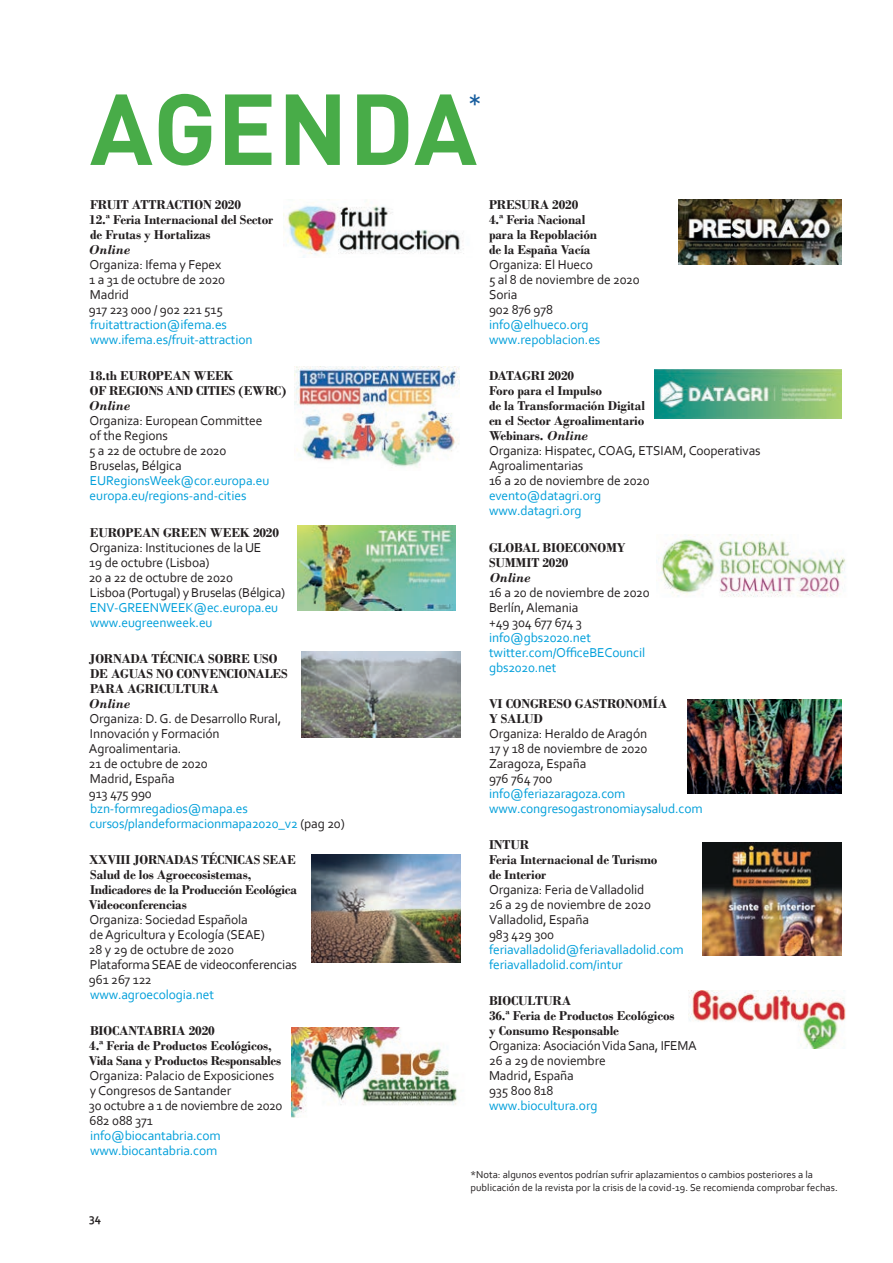
<style>
.page{position:relative;width:893px;height:1263px;background:#fff}
.page>*{position:absolute;margin:0;border:0;box-sizing:border-box;transform-origin:0 0}
.t1{font:700 99px "DIN Pro";letter-spacing:.01em;color:#48ac48}
.t2{font:30px "DIN Pro";color:#175d9e}
.agenda_título{font:13.5px/15px "Corbel";letter-spacing:-.01em;color:#231f20}
.agenda_título-2{font:700 13.5px/15px "Bodoni";letter-spacing:-.01em;color:#231f20}
.agenda_título-3{font:13.5px/15px "Corbel";letter-spacing:-.01em;color:#009fda}
.t3{font:700 12px "Corbel";color:#231f20}
.pie_foto{font:10.5px/13.5px "Corbel";color:#231f20}
.s1{font-style:italic}
.s2{font-family:"Corbel";font-weight:400}
.s3{font-family:"Corbel";font-weight:400;color:#009fda}
.s4{font-family:"Bodoni";font-weight:700}
.s5{font-family:"Bodoni";font-weight:700;font-style:italic}
.s6{color:#009fda}
.s7{font-family:"Bodoni";font-weight:700;color:#231f20}
.s8{font-family:"Bodoni";font-weight:700;font-style:italic;color:#231f20}
.s9{color:#231f20}
</style>
<div class="page">
<img style="left:298px;top:525px;width:157px;height:85px">
<img style="left:283px;top:205px;width:181px;height:52px">
<img style="left:301px;top:652px;width:159px;height:85px">
<img style="left:291px;top:1027px;width:167px;height:91px">
<img style="left:678px;top:199px;width:164px;height:66px">
<img style="left:655px;top:370px;width:187px;height:48px">
<img style="left:294px;top:366px;width:165px;height:101px">
<img style="left:312px;top:855px;width:148px;height:108px">
<img style="left:658px;top:535px;width:188px;height:62px">
<img style="left:687px;top:699px;width:155px;height:94px">
<img style="left:703px;top:842px;width:139px;height:114px">
<img style="left:688px;top:990px;width:158px;height:59px">
<p class="t1" style="left:90px;top:62px;width:389px">AGENDA</p>
<p class="agenda_título-2" style="left:89px;top:197px;width:186px">FRUIT ATTRACTION 2020<br>12.ª Feria Internacional del Sector de Frutas y Hortalizas<br><span class="s1">Online<br></span><span class="s2">Organiza: Ifema y Fepex<br>1 a 31 de octubre de 2020<br>Madrid<br>917 223 000 / 902 221 515 </span><span class="s3">fruitattraction@ifema.es www.ifema.es/fruit-attraction</span></p>
<p class="agenda_título" style="left:89px;top:368px;width:200px"><span class="s4">18.th EUROPEAN WEEK<br>OF REGIONS AND CITIES (EWRC)<br></span><span class="s5">Online<br></span>Organiza: European Committee<br>of the Regions<br>5 a 22 de octubre de 2020<br>Bruselas, Bélgica<br><span class="s6">EURegionsWeek@cor.europa.eu europa.eu/regions-and-cities</span></p>
<p class="agenda_título" style="left:89px;top:524px;width:198px"><span class="s4">EUROPEAN GREEN WEEK 2020<br></span>Organiza: Instituciones de la UE<br>19 de octubre (Lisboa)<br>20 a 22 de octubre de 2020<br>Lisboa (Portugal) y Bruselas (Bélgica)<br><span class="s6">ENV-GREENWEEK@ec.europa.eu www.eugreenweek.eu</span></p>
<p class="agenda_título" style="left:89px;top:650px;width:258px"><span class="s4">JORNADA TÉCNICA SOBRE USO<br>DE AGUAS NO CONVENCIONALES<br>PARA AGRICULTURA<br></span><span class="s5">Online<br></span>Organiza: D. G. de Desarrollo Rural,<br>Innovación y Formación<br>Agroalimentaria.<br>21 de octubre de 2020<br>Madrid, España<br>913 475 990<br><span class="s6">bzn-formregadios@mapa.es cursos/plandeformacionmapa2020_v2</span> (pag 20)</p>
<p class="agenda_título" style="left:89px;top:852px;width:210px"><span class="s4">XXVIII JORNADAS TÉCNICAS SEAE<br>Salud de los Agroecosistemas,<br>Indicadores de la Producción Ecológica<br>Videoconferencias<br></span>Organiza: Sociedad Española<br>de Agricultura y Ecología (SEAE)<br>28 y 29 de octubre de 2020<br>Plataforma SEAE de videoconferencias<br>961 267 122<br><span class="s6">www.agroecologia.net</span></p>
<p class="agenda_título" style="left:89px;top:1023px;width:195px"><span class="s4">BIOCANTABRIA 2020<br>4.ª Feria de Productos Ecológicos,<br>Vida Sana y Productos Responsables<br></span>Organiza: Palacio de Exposiciones y Congresos de Santander<br>30 octubre a 1 de noviembre de 2020<br>682 088 371 <span class="s6">info@biocantabria.com www.biocantabria.com</span></p>
<p class="pie_foto" style="left:471px;top:1167px;width:369px">*Nota: algunos eventos podrían sufrir aplazamientos o cambios posteriores a la publicación de la revista por la crisis de la covid-19. Se recomienda comprobar fechas.</p>
<p class="t2" style="left:468px;top:85px;width:16px">*</p>
<p class="agenda_título-2" style="left:489px;top:197px;width:152px">PRESURA 2020<br>4.ª Feria Nacional<br>para la Repoblación<br>de la España Vacía<br><span class="s2">Organiza: El Hueco<br>5 al 8 de noviembre de 2020<br>Soria<br>902 876 978 </span><span class="s3">info@elhueco.org www.repoblacion.es</span></p>
<p class="agenda_título-2" style="left:489px;top:368px;width:273px">DATAGRI 2020<br>Foro para el Impulso<br>de la Transformación Digital<br>en el Sector Agroalimentario<br>Webinars. <span class="s1">Online<br></span><span class="s2">Organiza: Hispatec, COAG, ETSIAM, Cooperativas<br>Agroalimentarias<br>16 a 20 de noviembre de 2020 </span><span class="s3">evento@datagri.org<br>www.datagri.org</span></p>
<p class="agenda_título-3" style="left:489px;top:539px;width:162px"><span class="s7">GLOBAL BIOECONOMY<br>SUMMIT 2020<br></span><span class="s8">Online<br></span><span class="s9">16 a 20 de noviembre de 2020<br>Berlín, Alemania<br>+49 304 677 674 3 </span>info@gbs2020.net twitter.com/OfficeBECouncil gbs2020.net</p>
<p class="agenda_título" style="left:489px;top:695px;width:215px"><span class="s4">VI CONGRESO GASTRONOMÍA<br>Y SALUD<br></span>Organiza: Heraldo de Aragón<br>17 y 18 de noviembre de 2020<br>Zaragoza, España<br>976 764 700<br><span class="s6">info@feriazaragoza.com www.congresogastronomiaysalud.com</span></p>
<p class="agenda_título" style="left:489px;top:837px;width:196px"><span class="s4">INTUR<br>Feria Internacional de Turismo<br>de Interior<br></span>Organiza: Feria de Valladolid<br>26 a 29 de noviembre de 2020<br>Valladolid, España<br>983 429 300 <span class="s6">feriavalladolid@feriavalladolid.com feriavalladolid.com/intur</span></p>
<p class="agenda_título" style="left:489px;top:993px;width:209px"><span class="s4">BIOCULTURA<br>36.ª Feria de Productos Ecológicos<br>y Consumo Responsable<br></span>Organiza: Asociación Vida Sana, IFEMA<br>26 a 29 de noviembre<br>Madrid, España<br>935 800 818<br><span class="s6">www.biocultura.org</span></p>
<p class="t3" style="left:89px;top:1211px;width:13px">34</p>
</div>
